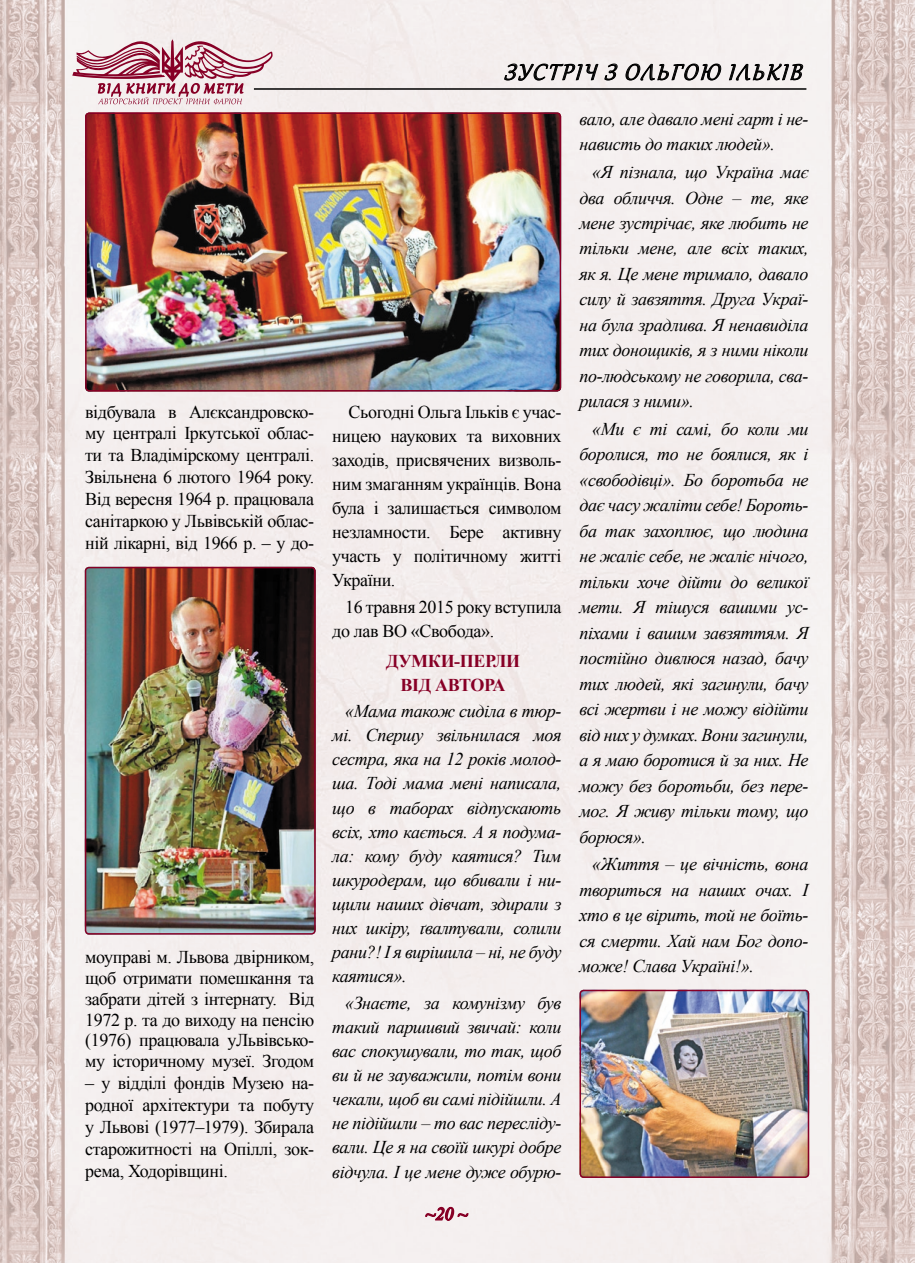
<style>
.page{position:relative;width:915px;height:1263px;background:#fff}
.page>*{position:absolute;margin:0;border:0;box-sizing:border-box;transform-origin:0 0}
.t1{font:italic 27px "Gabriola";color:#000}
.t2{font:italic 18px/25.5px "Times New Roman";letter-spacing:-.02em;color:#000;text-align:justify}
.t3{font:18px/24.2px "Times New Roman";letter-spacing:-.02em;color:#000;text-align:justify}
.t4{font:700 18px/24.2px "Times New Roman";letter-spacing:-.02em;color:#870026;text-align:center}
</style>
<div class="page">
<img style="left:0;top:0;width:914px;height:1263px">
<svg style="left:72px;top:39px;width:200px;height:65px"></svg>
<svg style="left:424px;top:1206px;width:45px;height:16px"></svg>
<hr style="left:254px;top:88px;width:552px;height:2px;background:#000">
<svg style="left:504px;top:60px;width:94px;height:21px"></svg>
<svg style="left:604px;top:63px;width:13px;height:18px"></svg>
<svg style="left:625px;top:61px;width:96px;height:20px"></svg>
<svg style="left:728px;top:61px;width:75px;height:20px"></svg>
<img style="left:85px;top:567px;width:230px;height:367px;border-radius:4px">
<div style="left:85px;top:567px;width:230px;height:368px;border:2px solid #870026;border-radius:3px"></div>
<img style="left:85px;top:112px;width:476px;height:280px;border-radius:4px">
<div style="left:85px;top:112px;width:476px;height:279px;border:2px solid #870026;border-radius:3px"></div>
<img style="left:579px;top:990px;width:229px;height:188px;border-radius:4px">
<div style="left:579px;top:990px;width:229px;height:188px;border:2px solid #870026;border-radius:4px"></div>
<p class="t3" style="left:85px;top:400px;width:230px;line-height:21.8px">відбувала в Алєксандровско&shy;му централі Іркутської облас&shy;ти та Владімірскому централі.<br>Звільнена 6 лютого 1964 року.<br>Від вересня 1964 р. працювала санітаркою у Львівській облас&shy;ній лікарні, від 1966 р. – у до-</p>
<p class="t3" style="left:85px;top:947px;width:230px;line-height:20.9px">моуправі м. Львова двірником, щоб отримати помешкання та забрати дітей з інтернату. Від 1972 р. та до виходу на пенсію (1976) працювала уЛьвівсько&shy;му історичному музеї. Згодом</p>
<p class="t3" style="left:85px;top:1072px;width:230px;line-height:21.9px">– у відділі фондів Музею на&shy;родної архітектури та побуту у Львові (1977–1979). Збирала старожитності на Опіллі, зок&shy;рема, Ходорівщині.</p>
<h1 class="t1" style="left:503px;top:54px;width:262px">зустрічз ольгою ільків</h1>
<p class="t3" style="left:332px;top:399px;width:230px;text-indent:16px">Сьогодні Ольга Ільків є учас&shy;ницею наукових та виховних заходів, присвячених визволь&shy;ним змаганням українців. Вона була і залишається символом незламности. Бере активну участь у політичному житті України.</p>
<p class="t3" style="left:332px;top:594px;width:230px;text-indent:13px">16 травня 2015 року вступила до лав ВО «Свобода».</p>
<p class="t4" style="left:386px;top:648px;width:135px">ДУМКИ-ПЕРЛИ<br>ВІД АВТОРА</p>
<p class="t2" style="left:332px;top:698px;width:230px;line-height:24.2px;text-indent:13px">«Мама також сиділа в тюр&shy;мі. Спершу звільнилася моя сестра, яка на 12 років молод&shy;ша. Тоді мама мені написала, що в таборах відпускають всіх, хто кається. А я подума&shy;ла: кому буду каятися? Тим шкуродерам, що вбивали і ни&shy;щили наших дівчат, здирали з них шкіру, ґвалтували, солили рани?! І я вирішила – ні, не буду каятися».</p>
<p class="t2" style="left:332px;top:990px;width:230px;line-height:24.2px;text-indent:13px">«Знаєте, за комунізму був такий паршивий звичай: коли вас спокушували, то так, щоб ви й не зауважили, потім вони чекали, щоб ви самі підійшли. А не підійшли – то вас пересліду&shy;вали. Це я на своїй шкурі добре відчула. І це мене дуже обурю-</p>
<p class="t2" style="left:579px;top:106px;width:230px">вало, але давало мені гарт і не&shy;нависть до таких людей».</p>
<p class="t2" style="left:579px;top:159px;width:230px;text-indent:13px">«Я пізнала, що Україна має два обличчя. Одне ‒ те, яке мене зустрічає, яке любить не тільки мене, але всіх таких, як я. Це мене тримало, давало силу й завзяття. Друга Украї&shy;на була зрадлива. Я ненавиділа тих донощиків, я з ними ніколи по-людському не говорила, сва&shy;рилася з ними».</p>
<p class="t2" style="left:579px;top:416px;width:230px;text-indent:13px">«Ми є ті самі, бо коли ми боролися, то не боялися, як і «свободівці». Бо боротьба не дає часу жаліти себе! Бороть&shy;ба так захоплює, що людина не жаліє себе, не жаліє нічого, тільки хоче дійти до великої мети. Я тішуся вашими ус&shy;піхами і вашим завзяттям. Я постійно дивлюся назад, бачу тих людей, які загинули, бачу всі жертви і не можу відійти від них у думках. Вони загинули, а я маю боротися й за них. Не можу без боротьби, без пере&shy;мог. Я живу тільки тому, що борюся».</p>
<p class="t2" style="left:579px;top:851px;width:230px;text-indent:13px">«Життя – це вічність, вона твориться на наших очах. І хто в це вірить, той не боїть&shy;ся смерти. Хай нам Бог допо&shy;може! Слава Україні!».</p>
</div>
